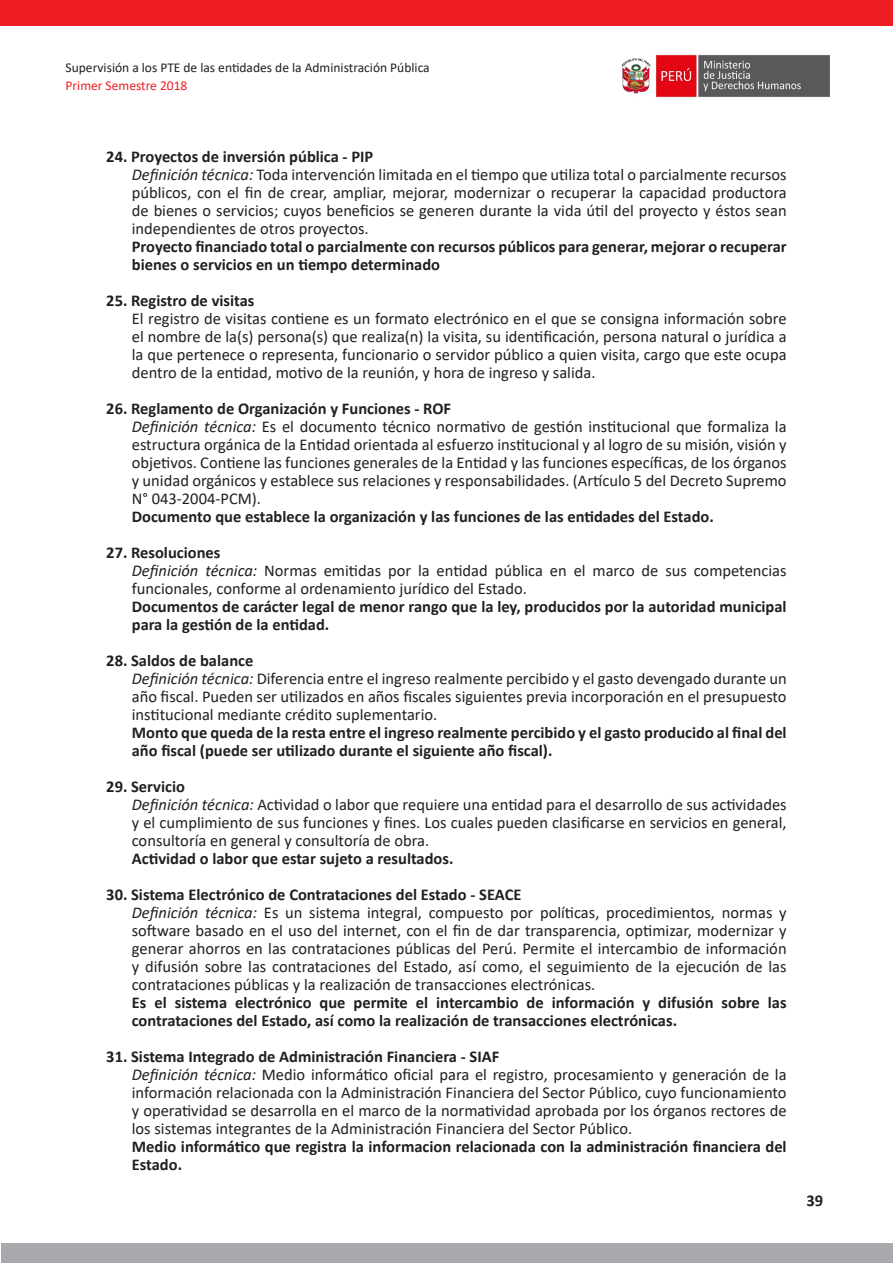
<style>
.page{position:relative;width:893px;height:1263px;background:#fff}
.page>*{position:absolute;margin:0;border:0;box-sizing:border-box;transform-origin:0 0}
.Estilo_de_párrafo_1{font:16.5px/18px "Calibri";color:#231f20;text-align:justify}
.Estilo_de_párrafo_1-2{font:700 16.5px/18px "Calibri";color:#231f20}
.t1{font:13.5px "Calibri";color:#231f20}
.t2{font:13.5px "Calibri";color:#ee1d23}
.s1{font-style:italic}
</style>
<div class="page">
<div style="left:0;top:0;width:893px;height:26px;background:#ee1d23"></div>
<div style="left:2px;top:1244px;width:891px;height:19px;background:#a8a9ad"></div>
<img style="left:621px;top:54px;width:209px;height:44px">
<p class="t1" style="left:66px;top:58px;width:366px">Supervisión a los PTE de las entidades de la Administración Pública</p>
<p class="t2" style="left:66px;top:76px;width:123px">Primer Semestre 2018</p>
<p class="Estilo_de_párrafo_1-2" style="left:106px;top:147px;width:269px">24. Proyectos de inversión pública - PIP</p>
<p class="Estilo_de_párrafo_1" style="left:132px;top:165px;width:656px"><span class="s1">Definición técnica:</span> Toda intervención limitada en el tiempo que utiliza total o parcialmente recursos públicos, con el fin de crear, ampliar, mejorar, modernizar o recuperar la capacidad productora de bienes o servicios; cuyos beneficios se generen durante la vida útil del proyecto y éstos sean independientes de otros proyectos.</p>
<p class="Estilo_de_párrafo_1-2" style="left:132px;top:237px;width:656px">Proyecto financiado total o parcialmente con recursos públicos para generar, mejorar o recuperar bienes o servicios en un tiempo determinado</p>
<p class="Estilo_de_párrafo_1-2" style="left:106px;top:291px;width:150px">25. Registro de visitas</p>
<p class="Estilo_de_párrafo_1" style="left:132px;top:309px;width:656px">El registro de visitas contiene es un formato electrónico en el que se consigna información sobre el nombre de la(s) persona(s) que realiza(n) la visita, su identificación, persona natural o jurídica a la que pertenece o representa, funcionario o servidor público a quien visita, cargo que este ocupa dentro de la entidad, motivo de la reunión, y hora de ingreso y salida.</p>
<p class="Estilo_de_párrafo_1-2" style="left:106px;top:399px;width:346px">26. Reglamento de Organización y Funciones - ROF</p>
<p class="Estilo_de_párrafo_1" style="left:132px;top:417px;width:656px"><span class="s1">Definición técnica:</span> Es el documento técnico normativo de gestión institucional que formaliza la estructura orgánica de la Entidad orientada al esfuerzo institucional y al logro de su misión, visión y objetivos. Contiene las funciones generales de la Entidad y las funciones específicas, de los órganos y unidad orgánicos y establece sus relaciones y responsabilidades. (Artículo 5 del Decreto Supremo N° 043-2004-PCM).</p>
<p class="Estilo_de_párrafo_1-2" style="left:132px;top:507px;width:583px">Documento que establece la organización y las funciones de las entidades del Estado.</p>
<p class="Estilo_de_párrafo_1-2" style="left:106px;top:543px;width:116px">27. Resoluciones</p>
<p class="Estilo_de_párrafo_1" style="left:132px;top:561px;width:656px"><span class="s1">Definición técnica:</span> Normas emitidas por la entidad pública en el marco de sus competencias funcionales, conforme al ordenamiento jurídico del Estado.</p>
<p class="Estilo_de_párrafo_1-2" style="left:132px;top:597px;width:656px">Documentos de carácter legal de menor rango que la ley, producidos por la autoridad municipal para la gestión de la entidad.</p>
<p class="Estilo_de_párrafo_1-2" style="left:106px;top:651px;width:149px">28. Saldos de balance</p>
<p class="Estilo_de_párrafo_1" style="left:132px;top:669px;width:656px"><span class="s1">Definición técnica:</span> Diferencia entre el ingreso realmente percibido y el gasto devengado durante un año fiscal. Pueden ser utilizados en años fiscales siguientes previa incorporación en el presupuesto institucional mediante crédito suplementario.</p>
<p class="Estilo_de_párrafo_1-2" style="left:132px;top:723px;width:656px">Monto que queda de la resta entre el ingreso realmente percibido y el gasto producido al final del año fiscal (puede ser utilizado durante el siguiente año fiscal).</p>
<p class="Estilo_de_párrafo_1-2" style="left:106px;top:777px;width:80px">29. Servicio</p>
<p class="Estilo_de_párrafo_1" style="left:132px;top:795px;width:656px"><span class="s1">Definición técnica:</span> Actividad o labor que requiere una entidad para el desarrollo de sus actividades y el cumplimiento de sus funciones y fines. Los cuales pueden clasificarse en servicios en general, consultoría en general y consultoría de obra.</p>
<p class="Estilo_de_párrafo_1-2" style="left:132px;top:849px;width:323px">Actividad o labor que estar sujeto a resultados.</p>
<p class="Estilo_de_párrafo_1-2" style="left:106px;top:885px;width:417px">30. Sistema Electrónico de Contrataciones del Estado - SEACE</p>
<p class="Estilo_de_párrafo_1" style="left:132px;top:903px;width:656px"><span class="s1">Definición técnica:</span> Es un sistema integral, compuesto por políticas, procedimientos, normas y software basado en el uso del internet, con el fin de dar transparencia, optimizar, modernizar y generar ahorros en las contrataciones públicas del Perú. Permite el intercambio de información y difusión sobre las contrataciones del Estado, así como, el seguimiento de la ejecución de las contrataciones públicas y la realización de transacciones electrónicas.</p>
<p class="Estilo_de_párrafo_1-2" style="left:132px;top:993px;width:656px">Es el sistema electrónico que permite el intercambio de información y difusión sobre las contrataciones del Estado, así como la realización de transacciones electrónicas.</p>
<p class="Estilo_de_párrafo_1-2" style="left:106px;top:1047px;width:395px">31. Sistema Integrado de Administración Financiera - SIAF</p>
<p class="Estilo_de_párrafo_1" style="left:132px;top:1065px;width:656px"><span class="s1">Definición técnica:</span> Medio informático oficial para el registro, procesamiento y generación de la información relacionada con la Administración Financiera del Sector Público, cuyo funcionamiento y operatividad se desarrolla en el marco de la normatividad aprobada por los órganos rectores de los sistemas integrantes de la Administración Financiera del Sector Público.</p>
<p class="Estilo_de_párrafo_1-2" style="left:132px;top:1137px;width:656px">Medio informático que registra la informacion relacionada con la administración financiera del<br>Estado.</p>
<p class="Estilo_de_párrafo_1-2" style="left:807px;top:1191px;width:18px">39</p>
</div>
